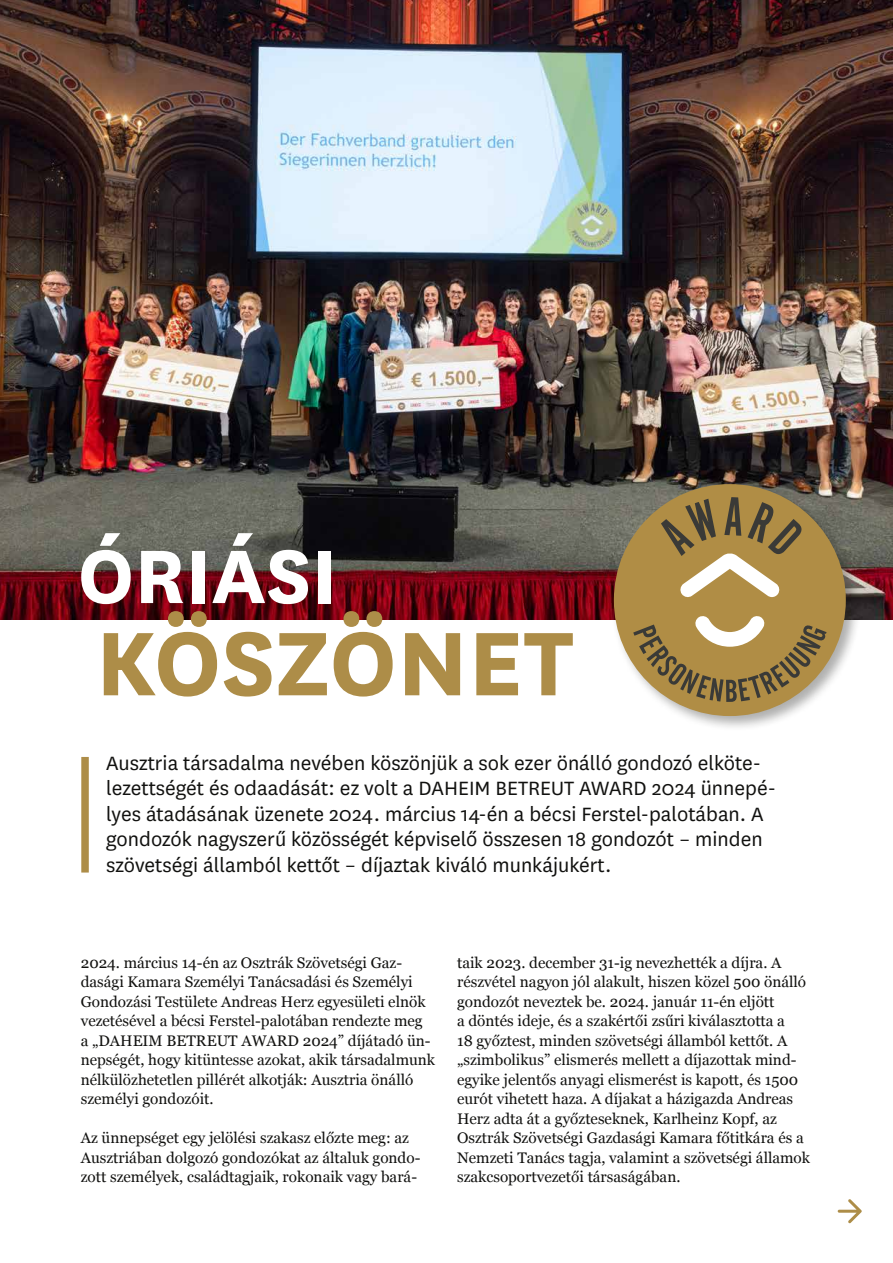
<style>
.page{position:relative;width:893px;height:1263px;background:#fff}
.page>*{position:absolute;margin:0;border:0;box-sizing:border-box;transform-origin:0 0}
.t1{font:700 105.45px "National";color:#ad8d48}
.t2{font:700 88.5px "National";color:#fff}
.t3{font:22.5px/25.5px "National";color:#11110f}
.t4{font:15.3px/19.5px "Georgia";color:#11110f}
</style>
<div class="page">
<img style="left:0;top:0;width:893px;height:620px">
<svg style="left:838px;top:1199px;width:24px;height:24px"></svg>
<div style="left:81px;top:757px;width:8px;height:115px;background:#ad8d48"></div>
<div style="left:611px;top:481px;width:251px;height:251px;background:#11110f;opacity:.34"></div>
<div style="left:614px;top:484px;width:232px;height:232px;background:#b08d45;border-radius:50%"></div>
<svg style="left:633px;top:616px;width:194px;height:86px"></svg>
<svg style="left:661px;top:497px;width:141px;height:101px"></svg>
<h2 class="t2" style="left:78px;top:513px;width:261px">ÓRIÁSI</h2>
<h1 class="t1" style="left:96px;top:588px;width:480px">KÖSZÖNET</h1>
<p class="t3" style="left:106px;top:749px;width:671px">Ausztria társadalma nevében köszönjük a sok ezer önálló gondozó elköte&shy;lezettségét és odaadását: ez volt a DAHEIM BETREUT AWARD 2024 ünnepé&shy;lyes átadásának üzenete 2024. március 14-én a bécsi Ferstel-palotában. A gondozók nagyszerű közösségét képviselő összesen 18 gondozót – minden szövetségi államból kettőt – díjaztak kiváló munkájukért.</p>
<p class="t4" style="left:81px;top:952px;width:356px">2024. március 14-én az Osztrák Szövetségi Gaz&shy;dasági Kamara Személyi Tanácsadási és Személyi Gondozási Testülete Andreas Herz egyesületi elnök vezetésével a bécsi Ferstel-palotában rendezte meg<br>a „DAHEIM BETREUT AWARD 2024” díjátadó ün&shy;nepségét, hogy kitüntesse azokat, akik társadalmunk nélkülözhetetlen pillérét alkotják: Ausztria önálló személyi gondozóit.</p>
<p class="t4" style="left:81px;top:1127px;width:341px">Az ünnepséget egy jelölési szakasz előzte meg: az<br>Ausztriában dolgozó gondozókat az általuk gondo&shy;zott személyek, családtagjaik, rokonaik vagy bará-</p>
<p class="t4" style="left:457px;top:952px;width:354px">taik 2023. december 31-ig nevezhették a díjra. A részvétel nagyon jól alakult, hiszen közel 500 önálló gondozót neveztek be. 2024. január 11-én eljött<br>a döntés ideje, és a szakértői zsűri kiválasztotta a<br>18 győztest, minden szövetségi államból kettőt. A „szimbolikus” elismerés mellett a díjazottak mind&shy;egyike jelentős anyagi elismerést is kapott, és 1500 eurót vihetett haza. A díjakat a házigazda Andreas Herz adta át a győzteseknek, Karlheinz Kopf, az Osztrák Szövetségi Gazdasági Kamara főtitkára és a Nemzeti Tanács tagja, valamint a szövetségi államok szakcsoportvezetői társaságában.</p>
</div>
